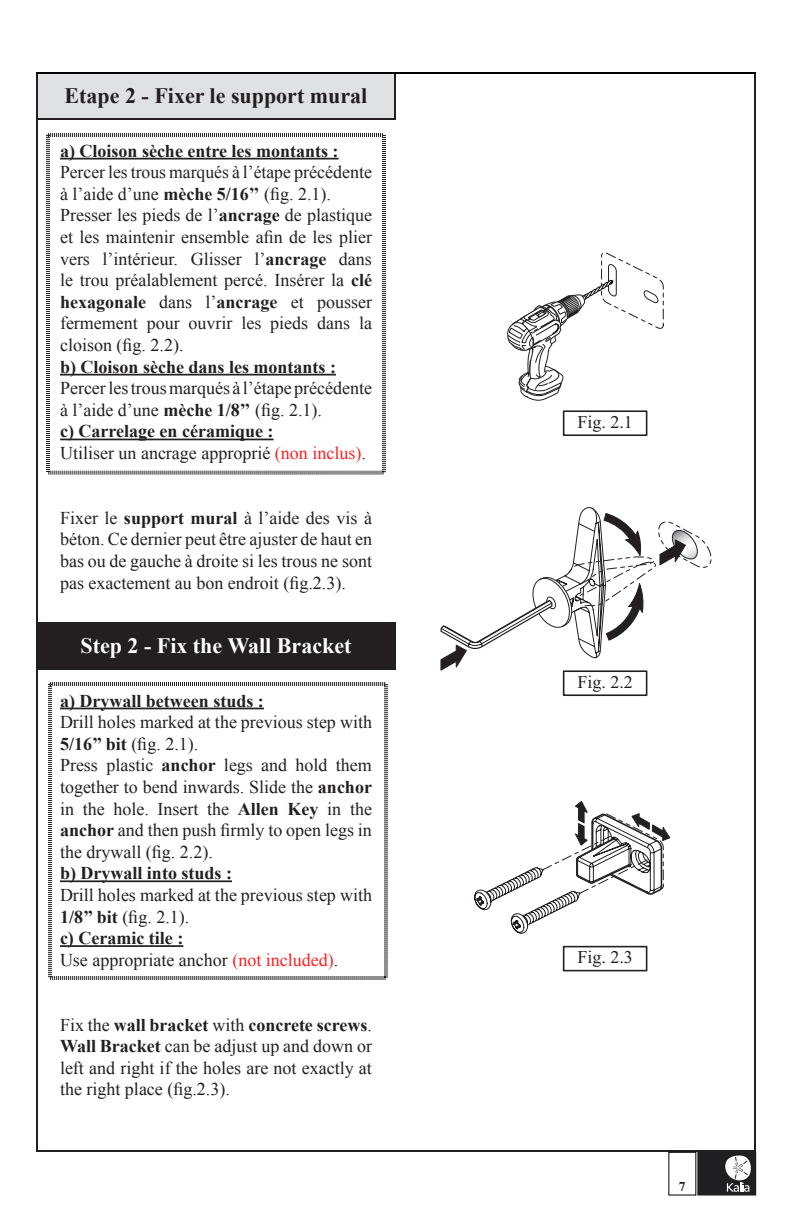
<style>
.page{position:relative;width:792px;height:1224px;background:#fff}
.page>*{position:absolute;margin:0;border:0;box-sizing:border-box;transform-origin:0 0}
.t1{font:700 22px "Times New Roman";color:#231f20}
.t2{font:700 22px "Times New Roman";color:#fff}
.t3{font:18px/21.6px "Times New Roman";color:#231f20}
.t4{font:700 18px "Times New Roman";color:#231f20}
.t5{font:700 13.4px "Times New Roman";color:#231f20}
.s1{font-weight:700}
.s2{color:#ff1f20}
</style>
<div class="page">
<svg style="left:700px;top:1154px;width:54px;height:39px"></svg>
<div style="left:698px;top:1152px;width:58px;height:43px;border:1px solid #231f20"></div>
<div style="left:37px;top:623px;width:358px;height:46px;background:#231f20"></div>
<div style="left:36px;top:622px;width:360px;height:48px;border:2px solid #231f20"></div>
<div style="left:37px;top:73px;width:358px;height:46px;background:#e0e1e3"></div>
<div style="left:36px;top:72px;width:360px;height:48px;border:2px solid #231f20"></div>
<hr style="left:36px;top:72px;width:720px;height:2px;background:#000">
<svg style="left:507px;top:253px;width:157px;height:148px"></svg>
<div style="left:563px;top:410px;width:84px;height:26px;background:#fff;border:2px solid #231f20"></div>
<div style="left:563px;top:946px;width:84px;height:25px;border:2px solid #231f20"></div>
<div style="left:563px;top:670px;width:84px;height:26px;background:#fff;border:2px solid #231f20"></div>
<svg style="left:441px;top:507px;width:270px;height:164px"></svg>
<svg style="left:474px;top:800px;width:197px;height:134px"></svg>
<svg style="left:48px;top:682px;width:340px;height:298px"></svg>
<svg style="left:46px;top:133px;width:340px;height:342px"></svg>
<p class="t1" style="left:65px;top:81px;width:304px">Etape 2 - Fixer le support mural</p>
<p class="t4" style="left:60px;top:138px;width:280px">a) Cloison sèche entre les montants :</p>
<p class="t3" style="left:60px;top:161px;width:314px">Percer les trous marqués à l’étape précédente à l’aide d’une <span class="s1">mèche 5/16’’</span> (fig. 2.1).<br>Presser les pieds de l’<span class="s1">ancrage</span> de plastique et les maintenir ensemble afin de les plier vers l’intérieur. Glisser l’<span class="s1">ancrage</span> dans le trou préalablement percé. Insérer la <span class="s1">clé hexagonale</span> dans l’<span class="s1">ancrage</span> et pousser fermement pour ouvrir les pieds dans la cloison (fig. 2.2).</p>
<p class="t4" style="left:60px;top:354px;width:278px">b) Cloison sèche dans les montants :</p>
<p class="t3" style="left:60px;top:377px;width:314px">Percer les trous marqués à l’étape précédente à l’aide d’une <span class="s1">mèche 1/8’’</span> (fig. 2.1).<br><span class="s1">c) Carrelage en céramique :<br></span>Utiliser un ancrage approprié <span class="s2">(non inclus)</span>.</p>
<p class="t3" style="left:60px;top:507px;width:314px;text-align:justify">Fixer le <span class="s1">support mural</span> à l’aide des vis à béton. Ce dernier peut être ajuster de haut en bas ou de gauche à droite si les trous ne sont pas exactement au bon endroit (fig.2.3).</p>
<p class="t2" style="left:81px;top:631px;width:272px">Step 2 - Fix the Wall Bracket</p>
<p class="t4" style="left:60px;top:688px;width:205px">a) Drywall between studs :</p>
<p class="t3" style="left:60px;top:711px;width:314px">Drill holes marked at the previous step with <span class="s1">5/16’’ bit</span> (fig. 2.1).<br>Press plastic <span class="s1">anchor</span> legs and hold them together to bend inwards. Slide the <span class="s1">anchor </span>in the hole. Insert the <span class="s1">Allen Key</span> in the <span class="s1">anchor</span> and then push firmly to open legs in the drywall (fig. 2.2).</p>
<p class="t4" style="left:60px;top:861px;width:174px">b) Drywall into studs :</p>
<p class="t3" style="left:60px;top:884px;width:314px">Drill holes marked at the previous step with<br><span class="s1">1/8’’ bit</span> (fig. 2.1).<br><span class="s1">c) Ceramic tile :<br></span>Use appropriate anchor <span class="s2">(not included)</span>.</p>
<p class="t3" style="left:60px;top:1013px;width:314px;text-align:justify">Fix the <span class="s1">wall bracket</span> with <span class="s1">concrete screws</span>.<br><span class="s1">Wall Bracket</span> can be adjust up and down or left and right if the holes are not exactly at the right place (fig.2.3).</p>
<p class="t3" style="left:577px;top:411px;width:57px">Fig. 2.1</p>
<p class="t3" style="left:577px;top:671px;width:57px">Fig. 2.2</p>
<p class="t3" style="left:577px;top:946px;width:57px">Fig. 2.3</p>
<p class="t5" style="left:679px;top:1177px;width:8px">7</p>
</div>
